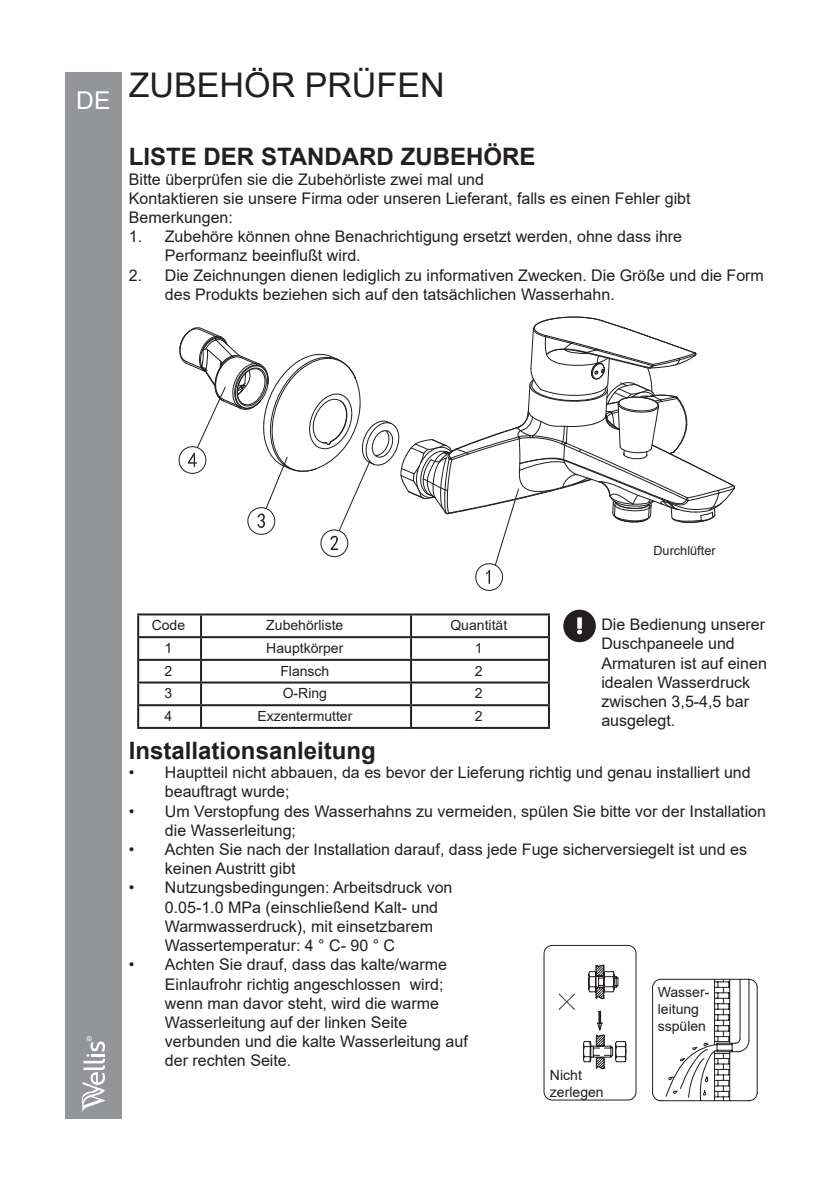
<style>
.page{position:relative;width:840px;height:1191px;background:#fff}
.page>*{position:absolute;margin:0;border:0;box-sizing:border-box;transform-origin:0 0}
.t1{font:34px "Arial";color:#231f20}
.t2{font:24.6px "Arial";color:#fff}
.t3{font:700 24px "Arial";color:#231f20}
.t4{font:16px/19.2px "Arial";color:#231f20}
.Table-P{font:14px/16.8px "Arial";color:#231f20}
.Table-P-2{font:12.8px "Arial";color:#231f20}
</style>
<div class="page">
<div style="left:65px;top:72px;width:57px;height:1047px;background:#939598"></div>
<svg style="left:543px;top:944px;width:214px;height:157px"></svg>
<svg style="left:81px;top:1036px;width:24px;height:76px"></svg>
<hr style="left:137px;top:613px;width:64px;height:2px;background:#231f20">
<hr style="left:137px;top:615px;width:2px;height:21px;background:#231f20">
<hr style="left:201px;top:613px;width:210px;height:2px;background:#231f20">
<hr style="left:200px;top:615px;width:2px;height:21px;background:#231f20">
<hr style="left:411px;top:613px;width:138px;height:2px;background:#231f20">
<hr style="left:410px;top:615px;width:2px;height:21px;background:#231f20">
<hr style="left:547px;top:615px;width:2px;height:21px;background:#231f20">
<hr style="left:137px;top:636px;width:64px;height:2px;background:#231f20">
<hr style="left:137px;top:638px;width:2px;height:21px;background:#231f20">
<hr style="left:201px;top:636px;width:210px;height:2px;background:#231f20">
<hr style="left:200px;top:638px;width:2px;height:21px;background:#231f20">
<hr style="left:411px;top:636px;width:138px;height:2px;background:#231f20">
<hr style="left:410px;top:638px;width:2px;height:21px;background:#231f20">
<hr style="left:547px;top:638px;width:2px;height:21px;background:#231f20">
<hr style="left:137px;top:659px;width:64px;height:2px;background:#231f20">
<hr style="left:137px;top:661px;width:2px;height:20px;background:#231f20">
<hr style="left:201px;top:659px;width:210px;height:2px;background:#231f20">
<hr style="left:200px;top:661px;width:2px;height:20px;background:#231f20">
<hr style="left:411px;top:659px;width:138px;height:2px;background:#231f20">
<hr style="left:410px;top:661px;width:2px;height:20px;background:#231f20">
<hr style="left:547px;top:661px;width:2px;height:20px;background:#231f20">
<hr style="left:137px;top:681px;width:64px;height:2px;background:#231f20">
<hr style="left:137px;top:683px;width:2px;height:21px;background:#231f20">
<hr style="left:201px;top:681px;width:210px;height:2px;background:#231f20">
<hr style="left:200px;top:683px;width:2px;height:21px;background:#231f20">
<hr style="left:411px;top:681px;width:138px;height:2px;background:#231f20">
<hr style="left:410px;top:683px;width:2px;height:21px;background:#231f20">
<hr style="left:547px;top:683px;width:2px;height:21px;background:#231f20">
<hr style="left:137px;top:704px;width:64px;height:2px;background:#231f20">
<hr style="left:137px;top:706px;width:2px;height:21px;background:#231f20">
<hr style="left:201px;top:704px;width:210px;height:2px;background:#231f20">
<hr style="left:200px;top:706px;width:2px;height:21px;background:#231f20">
<hr style="left:411px;top:704px;width:138px;height:2px;background:#231f20">
<hr style="left:410px;top:706px;width:2px;height:21px;background:#231f20">
<hr style="left:547px;top:706px;width:2px;height:21px;background:#231f20">
<hr style="left:137px;top:727px;width:64px;height:2px;background:#231f20">
<hr style="left:201px;top:727px;width:210px;height:2px;background:#231f20">
<hr style="left:411px;top:727px;width:138px;height:2px;background:#231f20">
<svg style="left:178px;top:316px;width:557px;height:275px"></svg>
<div style="left:648px;top:535px;width:89px;height:30px;background:#fff"></div>
<div style="left:563px;top:609px;width:32px;height:33px;background:#231f20;border-radius:50%"></div>
<svg style="left:577px;top:617px;width:5px;height:17px"></svg>
<h4 class="t2" style="left:76px;top:84px;width:36px">DE</h4>
<h3 class="t1" style="left:129px;top:61px;width:317px">ZUBEHÖR PRÜFEN</h3>
<h6 class="t3" style="left:129px;top:140px;width:408px">LISTE DER STANDARD ZUBEHÖRE</h6>
<p class="t4" style="left:129px;top:169px;width:356px">Bitte überprüfen sie die Zubehörliste zwei mal und</p>
<p class="t4" style="left:129px;top:188px;width:563px">Kontaktieren sie unsere Firma oder unseren Lieferant, falls es einen Fehler gibt</p>
<p class="t4" style="left:129px;top:208px;width:106px">Bemerkungen:</p>
<p class="t4" style="left:165px;top:227px;width:518px;text-indent:-36px">1. Zubehöre können ohne Benachrichtigung ersetzt werden, ohne dass ihre<br>Performanz beeinflußt wird.</p>
<p class="t4" style="left:165px;top:265px;width:600px;text-indent:-36px">2. Die Zeichnungen dienen lediglich zu informativen Zwecken. Die Größe und die Form des Produkts beziehen sich auf den tatsächlichen Wasserhahn.</p>
<p class="Table-P" style="left:152px;top:617px;width:35px">Code</p>
<p class="Table-P" style="left:266px;top:617px;width:79px">Zubehörliste</p>
<p class="Table-P" style="left:450px;top:617px;width:58px">Quantität</p>
<p class="Table-P" style="left:164px;top:639px;width:9px">1</p>
<p class="Table-P" style="left:266px;top:639px;width:79px">Hauptkörper</p>
<p class="Table-P" style="left:474px;top:639px;width:9px">1</p>
<p class="Table-P" style="left:164px;top:662px;width:9px">2</p>
<p class="Table-P" style="left:280px;top:662px;width:51px">Flansch</p>
<p class="Table-P" style="left:474px;top:662px;width:9px">2</p>
<p class="Table-P" style="left:164px;top:685px;width:9px">3</p>
<p class="Table-P" style="left:282px;top:685px;width:46px">O-Ring</p>
<p class="Table-P" style="left:474px;top:685px;width:9px">2</p>
<p class="Table-P" style="left:164px;top:707px;width:9px">4</p>
<p class="Table-P" style="left:257px;top:707px;width:96px">Exzentermutter</p>
<p class="Table-P" style="left:474px;top:707px;width:9px">2</p>
<p class="Table-P-2" style="left:653px;top:541px;width:64px">Durchlüfter</p>
<p class="t4" style="left:601px;top:615px;width:167px">Die Bedienung unserer<br>Duschpaneele und<br>Armaturen ist auf einen idealen Wasserdruck zwischen 3,5-4,5 bar ausgelegt.</p>
<h6 class="t3" style="left:129px;top:733px;width:248px">Installationsanleitung</h6>
<p class="t4" style="left:165px;top:763px;width:587px;text-indent:-36px">• Hauptteil nicht abbauen, da es bevor der Lieferung richtig und genau installiert und beauftragt wurde;</p>
<p class="t4" style="left:165px;top:801px;width:602px;text-indent:-36px">• Um Verstopfung des Wasserhahns zu vermeiden, spülen Sie bitte vor der Installation die Wasserleitung;</p>
<p class="t4" style="left:165px;top:839px;width:583px;text-indent:-36px">• Achten Sie nach der Installation darauf, dass jede Fuge sicherversiegelt ist und es keinen Austritt gibt</p>
<p class="t4" style="left:165px;top:878px;width:289px;text-indent:-36px">• Nutzungsbedingungen: Arbeitsdruck von 0.05-1.0 MPa (einschließend Kalt- und Warmwasserdruck), mit einsetzbarem Wassertemperatur: 4 ° C- 90 ° C</p>
<p class="t4" style="left:165px;top:955px;width:304px;text-indent:-36px">• Achten Sie drauf, dass das kalte/warme Einlaufrohr richtig angeschlossen wird; wenn man davor steht, wird die warme Wasserleitung auf der linken Seite verbunden und die kalte Wasserleitung auf der rechten Seite.</p>
<p class="Table-P" style="left:657px;top:983px;width:53px">Wasser&shy;leitung sspülen</p>
<p class="Table-P" style="left:549px;top:1066px;width:55px">Nicht zerlegen</p>
</div>
